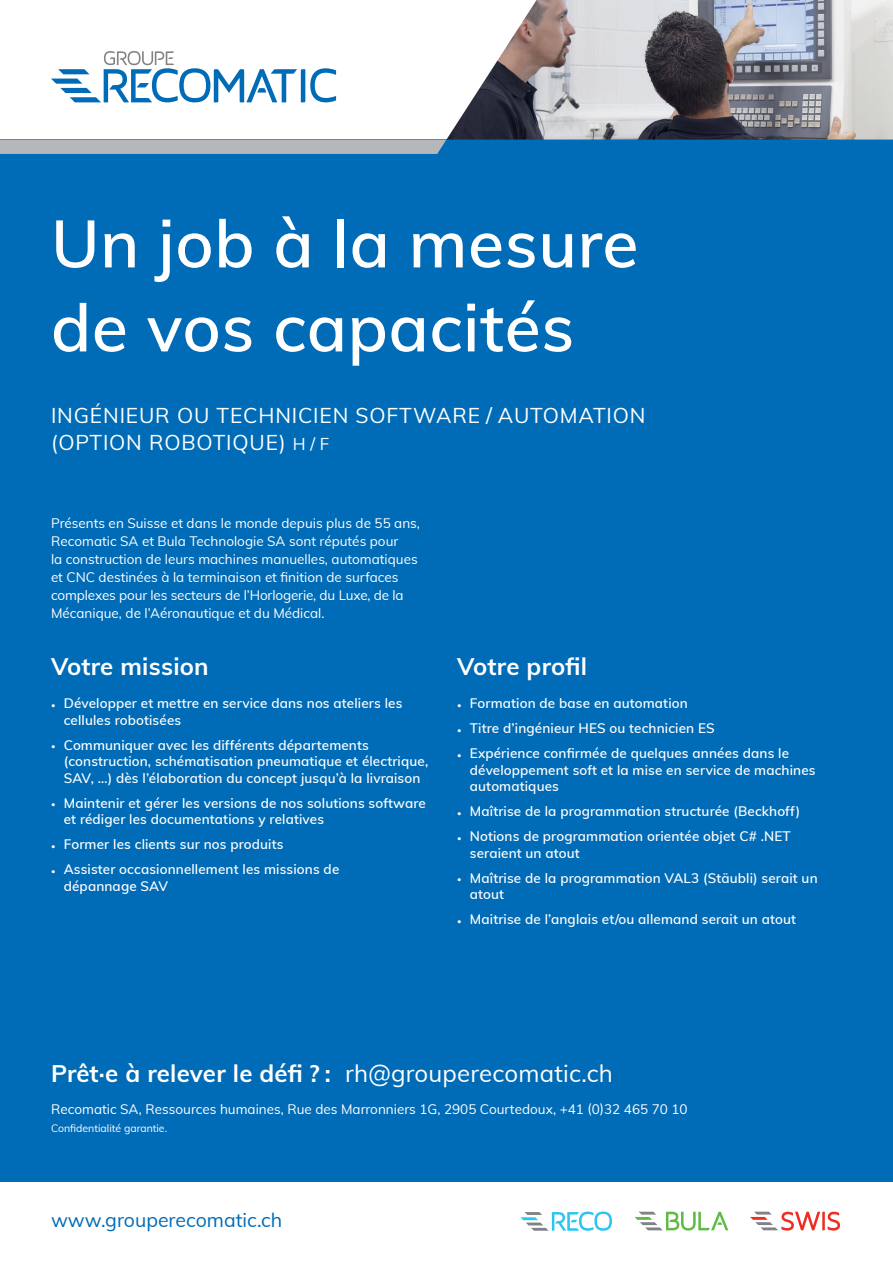
<style>
.page{position:relative;width:893px;height:1263px;background:#fff}
.page>*{position:absolute;margin:0;border:0;box-sizing:border-box;transform-origin:0 0}
.t1{font:600 66px/84px "Muli";letter-spacing:.01em;color:#fff}
.t2{font:700 24px "Muli";letter-spacing:.005em;color:#fff}
.t3{font:24px "Muli";letter-spacing:.01em;color:#fff}
.t4{font:21px/27px "Muli";letter-spacing:.04em;color:#fff}
.t5{font:19.5px "Muli";color:#006bb6}
.t6{font:600 13.5px/16.5px "Muli";letter-spacing:.01em;color:#fff}
.t7{font:13.5px/18px "Muli";color:#fff}
.t8{font:10.5px "Muli";color:#fff}
.s1{font-size:16.8px}
.s2{font-weight:400;font-size:8.4px}
</style>
<div class="page">
<div style="left:0;top:140px;width:893px;height:1042px;background:#006bb6"></div>
<svg style="left:750px;top:1212px;width:90px;height:18px"></svg>
<svg style="left:520px;top:1211px;width:92px;height:20px"></svg>
<svg style="left:635px;top:1212px;width:93px;height:18px"></svg>
<svg style="left:51px;top:51px;width:285px;height:51px"></svg>
<svg style="left:0;top:140px;width:446px;height:14px;background:#b3b5ba"></svg>
<img style="left:446px;top:0;width:447px;height:140px">
<h1 class="t1" style="left:51px;top:198px;width:589px">Un job à la mesure de vos capacités</h1>
<h3 class="t4" style="left:51px;top:401px;width:596px">INGÉNIEUR OU TECHNICIEN SOFTWARE / AUTOMATION (OPTION ROBOTIQUE) <span class="s1">H / F</span></h3>
<p class="t7" style="left:51px;top:514px;width:370px">Présents en Suisse et dans le monde depuis plus de 55 ans, Recomatic SA et Bula Technologie SA sont réputés pour<br>la construction de leurs machines manuelles, automatiques et CNC destinées à la terminaison et finition de surfaces complexes pour les secteurs de l’Horlogerie, du Luxe, de la Mécanique, de l’Aéronautique et du Médical.</p>
<h2 class="t2" style="left:51px;top:649px;width:159px">Votre mission</h2>
<p class="t6" style="left:64px;top:694px;width:340px;text-indent:-13px"><span class="s2">•</span> Développer et mettre en service dans nos ateliers les cellules robotisées</p>
<p class="t6" style="left:64px;top:736px;width:366px;text-indent:-13px"><span class="s2">•</span> Communiquer avec les différents départements (construction, schématisation pneumatique et électrique,<br>SAV, …) dès l’élaboration du concept jusqu’à la livraison</p>
<p class="t6" style="left:64px;top:794px;width:363px;text-indent:-13px"><span class="s2">•</span> Maintenir et gérer les versions de nos solutions software et rédiger les documentations y relatives</p>
<p class="t6" style="left:51px;top:835px;width:234px"><span class="s2">•</span> Former les clients sur nos produits</p>
<p class="t6" style="left:64px;top:860px;width:277px;text-indent:-13px"><span class="s2">•</span> Assister occasionnellement les missions de dépannage SAV</p>
<h2 class="t2" style="left:457px;top:649px;width:131px">Votre profil</h2>
<p class="t6" style="left:457px;top:694px;width:232px"><span class="s2">•</span> Formation de base en automation</p>
<p class="t6" style="left:457px;top:719px;width:259px"><span class="s2">•</span> Titre d’ingénieur HES ou technicien ES</p>
<p class="t6" style="left:470px;top:744px;width:347px;text-indent:-13px"><span class="s2">•</span> Expérience confirmée de quelques années dans le développement soft et la mise en service de machines automatiques</p>
<p class="t6" style="left:457px;top:802px;width:345px"><span class="s2">•</span> Maîtrise de la programmation structurée (Beckhoff)</p>
<p class="t6" style="left:470px;top:827px;width:322px;text-indent:-13px"><span class="s2">•</span> Notions de programmation orientée objet C# .NET seraient un atout</p>
<p class="t6" style="left:470px;top:869px;width:349px;text-indent:-13px"><span class="s2">•</span> Maîtrise de la programmation VAL3 (Stäubli) serait un atout</p>
<p class="t6" style="left:457px;top:910px;width:340px"><span class="s2">•</span> Maitrise de l’anglais et/ou allemand serait un atout</p>
<h2 class="t2" style="left:51px;top:1056px;width:281px">Prêt·e à relever le défi ? :</h2>
<p class="t7" style="left:51px;top:1100px;width:638px">Recomatic SA, Ressources humaines, Rue des Marronniers 1G, 2905 Courtedoux, +41 (0)32 465 70 10</p>
<p class="t8" style="left:51px;top:1121px;width:118px">Confidentialité garantie.</p>
<h2 class="t3" style="left:345px;top:1056px;width:269px">rh@grouperecomatic.ch</h2>
<h3 class="t5" style="left:51px;top:1206px;width:233px">www.grouperecomatic.ch</h3>
</div>
